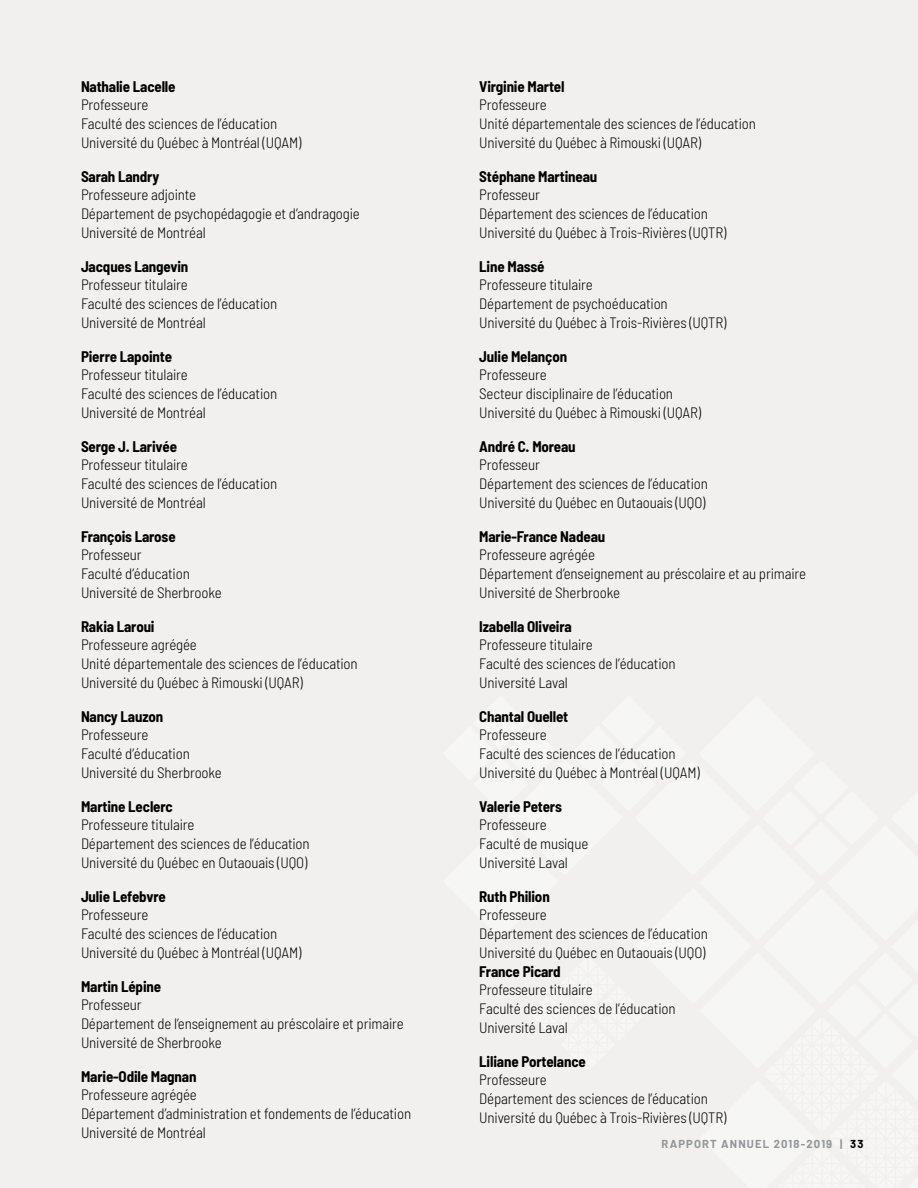
<style>
.page{position:relative;width:918px;height:1188px;background:#fff}
.page>*{position:absolute;margin:0;border:0;box-sizing:border-box;transform-origin:0 0}
.t1{font:300 semi-condensed 15px/18.8px "Barlow";letter-spacing:-.01em;color:#000}
.t2{font:700 semi-condensed 15px "Barlow";letter-spacing:-.01em;color:#000}
.t3{font:700 11.25px "Barlow";letter-spacing:.1em;color:#939598}
.s1{color:#000}
</style>
<div class="page">
<div style="left:1px;top:0;width:917px;height:1188px;background:#f1f0ee"></div>
<p class="t2" style="left:81px;top:77px;width:96px">Nathalie Lacelle</p>
<p class="t1" style="left:81px;top:95px;width:222px">Professeure<br>Faculté des sciences de l’éducation<br>Université du Québec à Montréal (UQAM)</p>
<p class="t2" style="left:81px;top:167px;width:80px">Sarah Landry</p>
<p class="t1" style="left:81px;top:185px;width:280px">Professeure adjointe<br>Département de psychopédagogie et d’andragogie<br>Université de Montréal</p>
<p class="t2" style="left:81px;top:257px;width:109px">Jacques Langevin</p>
<p class="t1" style="left:81px;top:275px;width:198px">Professeur titulaire<br>Faculté des sciences de l’éducation<br>Université de Montréal</p>
<p class="t2" style="left:81px;top:347px;width:93px">Pierre Lapointe</p>
<p class="t1" style="left:81px;top:365px;width:198px">Professeur titulaire<br>Faculté des sciences de l’éducation<br>Université de Montréal</p>
<p class="t2" style="left:81px;top:437px;width:98px">Serge J. Larivée</p>
<p class="t1" style="left:81px;top:455px;width:198px">Professeur titulaire<br>Faculté des sciences de l’éducation<br>Université de Montréal</p>
<p class="t2" style="left:81px;top:527px;width:96px">François Larose</p>
<p class="t1" style="left:81px;top:545px;width:142px">Professeur<br>Faculté d’éducation<br>Université de Sherbrooke</p>
<p class="t2" style="left:81px;top:617px;width:75px">Rakia Laroui</p>
<p class="t1" style="left:81px;top:635px;width:278px">Professeure agrégée<br>Unité départementale des sciences de l’éducation<br>Université du Québec à Rimouski (UQAR)</p>
<p class="t2" style="left:81px;top:707px;width:84px">Nancy Lauzon</p>
<p class="t1" style="left:81px;top:725px;width:142px">Professeure<br>Faculté d’éducation<br>Université du Sherbrooke</p>
<p class="t2" style="left:81px;top:797px;width:93px">Martine Leclerc</p>
<p class="t1" style="left:81px;top:815px;width:230px">Professeure titulaire<br>Département des sciences de l’éducation<br>Université du Québec en Outaouais (UQO)</p>
<p class="t2" style="left:81px;top:887px;width:86px">Julie Lefebvre</p>
<p class="t1" style="left:81px;top:905px;width:222px">Professeure<br>Faculté des sciences de l’éducation<br>Université du Québec à Montréal (UQAM)</p>
<p class="t2" style="left:81px;top:977px;width:82px">Martin Lépine</p>
<p class="t1" style="left:81px;top:995px;width:324px">Professeur<br>Département de l’enseignement au préscolaire et primaire<br>Université de Sherbrooke</p>
<p class="t2" style="left:81px;top:1067px;width:117px">Marie-Odile Magnan</p>
<p class="t1" style="left:81px;top:1085px;width:332px">Professeure agrégée<br>Département d’administration et fondements de l’éducation<br>Université de Montréal</p>
<p class="t2" style="left:479px;top:77px;width:87px">Virginie Martel</p>
<p class="t1" style="left:479px;top:95px;width:278px">Professeure<br>Unité départementale des sciences de l’éducation<br>Université du Québec à Rimouski (UQAR)</p>
<p class="t2" style="left:479px;top:167px;width:120px">Stéphane Martineau</p>
<p class="t1" style="left:479px;top:185px;width:249px">Professeur<br>Département des sciences de l’éducation<br>Université du Québec à Trois-Rivières (UQTR)</p>
<p class="t2" style="left:479px;top:257px;width:67px">Line Massé</p>
<p class="t1" style="left:479px;top:275px;width:249px">Professeure titulaire<br>Département de psychoéducation<br>Université du Québec à Trois-Rivières (UQTR)</p>
<p class="t2" style="left:479px;top:347px;width:89px">Julie Melançon</p>
<p class="t1" style="left:479px;top:365px;width:223px">Professeure<br>Secteur disciplinaire de l’éducation<br>Université du Québec à Rimouski (UQAR)</p>
<p class="t2" style="left:479px;top:437px;width:98px">André C. Moreau</p>
<p class="t1" style="left:479px;top:455px;width:230px">Professeur<br>Département des sciences de l’éducation<br>Université du Québec en Outaouais (UQO)</p>
<p class="t2" style="left:479px;top:527px;width:128px">Marie-France Nadeau</p>
<p class="t1" style="left:479px;top:545px;width:328px">Professeure agrégée<br>Département d’enseignement au préscolaire et au primaire<br>Université de Sherbrooke</p>
<p class="t2" style="left:479px;top:617px;width:94px">Izabella Oliveira</p>
<p class="t1" style="left:479px;top:635px;width:198px">Professeure titulaire<br>Faculté des sciences de l’éducation<br>Université Laval</p>
<p class="t2" style="left:479px;top:707px;width:91px">Chantal Ouellet</p>
<p class="t1" style="left:479px;top:725px;width:222px">Professeure<br>Faculté des sciences de l’éducation<br>Université du Québec à Montréal (UQAM)</p>
<p class="t2" style="left:479px;top:797px;width:84px">Valerie Peters</p>
<p class="t1" style="left:479px;top:815px;width:111px">Professeure<br>Faculté de musique<br>Université Laval</p>
<p class="t2" style="left:479px;top:887px;width:72px">Ruth Philion</p>
<p class="t1" style="left:479px;top:905px;width:230px">Professeure<br>Département des sciences de l’éducation<br>Université du Québec en Outaouais (UQO)</p>
<p class="t2" style="left:479px;top:962px;width:83px">France Picard</p>
<p class="t1" style="left:479px;top:980px;width:198px">Professeure titulaire<br>Faculté des sciences de l’éducation<br>Université Laval</p>
<p class="t2" style="left:479px;top:1052px;width:108px">Liliane Portelance</p>
<p class="t1" style="left:479px;top:1070px;width:249px">Professeure<br>Département des sciences de l’éducation<br>Université du Québec à Trois-Rivières (UQTR)</p>
<p class="t3" style="left:662px;top:1137px;width:204px">RAPPORT ANNUEL 2018-2019 | <span class="s1">33</span></p>
</div>
